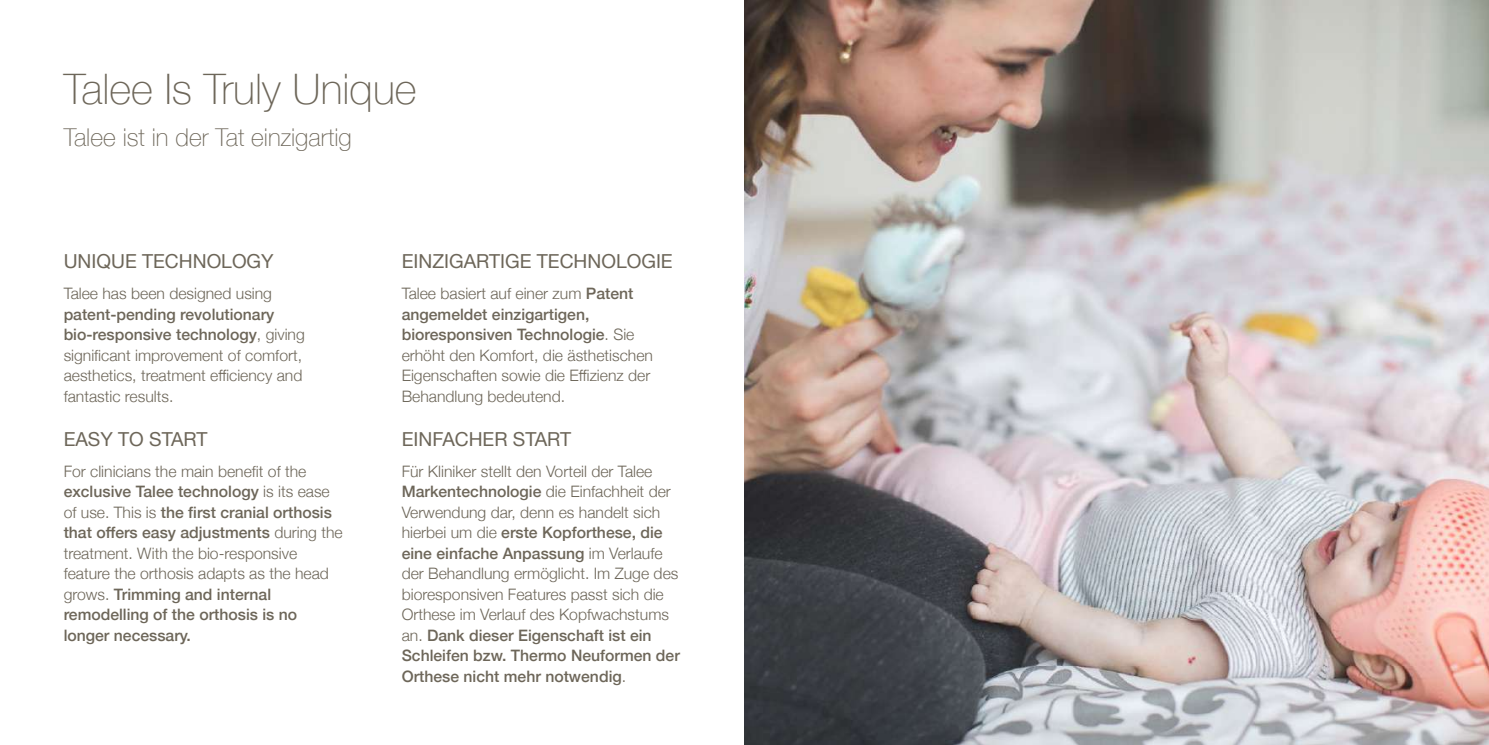
<style>
.page{position:relative;width:1489px;height:745px;background:#fff}
.page>*{position:absolute;margin:0;border:0;box-sizing:border-box;transform-origin:0 0}
.t1{font:100 42px "Helvetica Neue";color:#6d6659}
.t2{font:100 24.5px "Helvetica Neue";color:#6d6659}
.t3{font:19.25px "Helvetica Neue";color:#6d6659}
.t4{font:300 15.75px/20.5px "Helvetica Neue";color:#6d6659}
.t5{font:500 15.75px/20.5px "Helvetica Neue";color:#6d6659}
.s1{font-weight:500}
.s2{font-weight:300}
</style>
<div class="page">
<img style="left:744px;top:0;width:744px;height:744px">
<h1 class="t1" style="left:64px;top:57px;width:354px">Talee Is Truly Unique</h1>
<h2 class="t2" style="left:64px;top:118px;width:289px">Talee ist in der Tat einzigartig</h2>
<p class="t3" style="left:64px;top:247px;width:211px">UNIQUE TECHNOLOGY</p>
<p class="t4" style="left:64px;top:282px;width:210px">Talee has been designed using</p>
<p class="t4" style="left:64px;top:303px;width:243px"><span class="s1">patent-pending revolutionary bio-responsive technology</span>, giving significant improvement of comfort, aesthetics, treatment efficiency and fantastic results.</p>
<p class="t3" style="left:64px;top:424px;width:145px">EASY TO START</p>
<p class="t5" style="left:64px;top:459px;width:280px"><span class="s2">For clinicians the main benefit of the </span>exclusive Talee technology <span class="s2">is its ease of use. This is</span> the first cranial orthosis that offers easy adjustments <span class="s2">during the treatment. With the bio-responsive feature the orthosis adapts as the head grows.</span> Trimming and internal remodelling of the orthosis is no longer necessary.</p>
<p class="t3" style="left:401px;top:247px;width:272px">EINZIGARTIGE TECHNOLOGIE</p>
<p class="t4" style="left:401px;top:282px;width:253px">Talee basiert auf einer zum <span class="s1">Patent angemeldet einzigartigen, bioresponsiven Technologie</span>. Sie erhöht den Komfort, die ästhetischen<br>Eigenschaften sowie die Effizienz der<br>Behandlung bedeutend.</p>
<p class="t3" style="left:401px;top:424px;width:171px">EINFACHER START</p>
<p class="t4" style="left:401px;top:459px;width:280px">Für Kliniker stellt den Vorteil der Talee <span class="s1">Markentechnologie</span> die Einfachheit der Verwendung dar, denn es handelt sich hierbei um die <span class="s1">erste Kopforthese, die eine einfache Anpassung</span> im Verlaufe der Behandlung ermöglicht. Im Zuge des bioresponsiven Features passt sich die Orthese im Verlauf des Kopfwachstums an. <span class="s1">Dank dieser Eigenschaft ist ein Schleifen bzw. Thermo Neuformen der Orthese nicht mehr notwendig</span>.</p>
</div>
